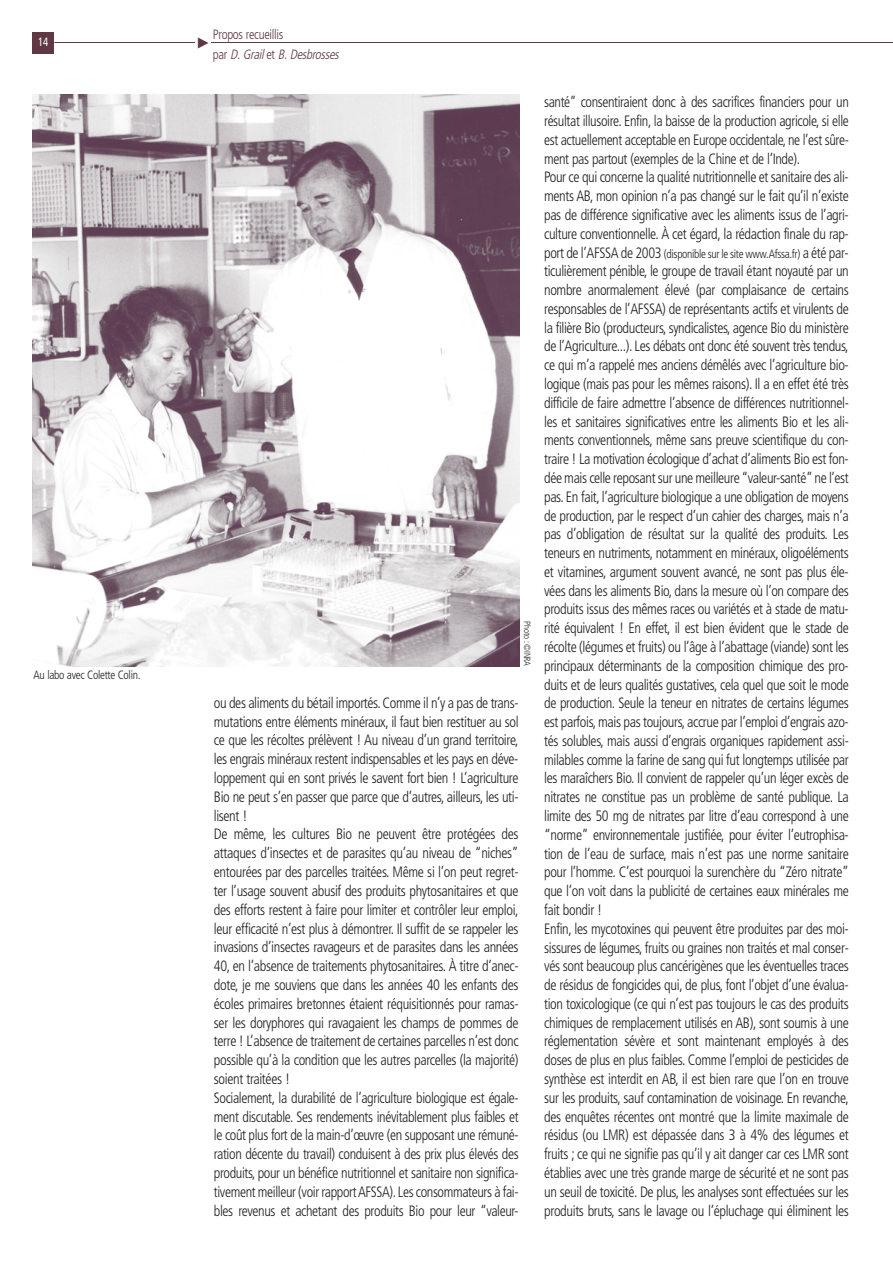
<style>
.page{position:relative;width:893px;height:1263px;background:#fff}
.page>*{position:absolute;margin:0;border:0;box-sizing:border-box;transform-origin:0 0}
.t1{font:300 condensed 15px/18.8px "Frutiger";letter-spacing:-.025em;color:#231f20;scale:.95 1}
.t2{font:300 condensed 15px/18.8px "Frutiger";letter-spacing:-.025em;color:#231f20;scale:.94 1}
.t3{font:300 condensed 13.5px/19.5px "Frutiger";letter-spacing:-.025em;color:#5f3844;scale:.95 1}
.t4{font:300 condensed 12px "Frutiger";letter-spacing:-.025em;color:#231f20;scale:.95 1}
.t5{font:condensed 12px "Frutiger";color:#fff;scale:.9 1}
.t6{font:300 condensed 9px "Frutiger";letter-spacing:-.025em;color:#231f20;scale:.95 1}
.s1{font-style:italic}
.s2{font-size:15px}
</style>
<div class="page">
<hr style="left:54px;top:42px;width:838px;height:1px;background:#5f3844">
<div style="left:195px;top:28px;width:16px;height:30px;background:#fff"></div>
<div style="left:33px;top:32px;width:21px;height:22px;background:#5f3844"></div>
<img style="left:32px;top:95px;width:488px;height:572px">
<p class="t5" style="left:38px;top:37px;width:13px">14</p>
<p class="t4" style="left:34px;top:670px;width:114px">Au labo avec Colette Colin.</p>
<p class="t3" style="left:213px;top:26px;width:137px">Propos recueillis<br>p a r <span class="s1">D.Grail</span>e t <span class="s1">B.Desbrosses</span></p>
<p class="t6" style="left:531px;top:621px;width:49px;rotate:90deg">Photo : ©INRA</p>
<p class="t1" style="left:214px;top:694px;width:322px">ou des aliments du bétail importés. Comme il n’y a pas de trans&shy;mutations entre éléments minéraux, il faut bien restituer au sol ce que les récoltes prélèvent ! Au niveau d’un grand territoire, les engrais minéraux restent indispensables et les pays en déve&shy;loppement qui en sont privés le savent fort bien ! L’agriculture Bio ne peut s’en passer que parce que d’autres, ailleurs, les uti&shy;lisent !<br>De même, les cultures Bio ne peuvent être protégées des attaques d’insectes et de parasites qu’au niveau de “niches” entourées par des parcelles traitées. Même si l’on peut regret&shy;ter l’usage souvent abusif des produits phytosanitaires et que des efforts restent à faire pour limiter et contrôler leur emploi, leur efficacité n’est plus à démontrer. Il suffit de se rappeler les invasions d’insectes ravageurs et de parasites dans les années 40, en l’absence de traitements phytosanitaires. À titre d’anec&shy;dote, je me souviens que dans les années 40 les enfants des écoles primaires bretonnes étaient réquisitionnés pour ramas&shy;ser les doryphores qui ravagaient les champs de pommes de terre ! L’absence de traitement de certaines parcelles n’est donc possible qu’à la condition que les autres parcelles (la majorité) soient traitées !<br>Socialement, la durabilité de l’agriculture biologique est égale&shy;ment discutable. Ses rendements inévitablement plus faibles et le coût plus fort de la main-d’œuvre (en supposant une rémuné&shy;ration décente du travail) conduisent à des prix plus élevés des produits, pour un bénéfice nutritionnel et sanitaire non significa&shy;tivement meilleur (voir rapport AFSSA).Les consommateurs à fai&shy;bles revenus et achetant des produits Bio pour leur “valeur-</p>
<p class="t2" style="left:544px;top:94px;width:326px">santé” consentiraient donc à des sacrifices financiers pour un résultat illusoire. Enfin, la baisse de la production agricole, si elle est actuellement acceptable en Europe occidentale, ne l’est sûre&shy;ment pas partout (exemples de la Chine et de l’Inde).<br>Pour ce qui concerne la qualité nutritionnelle et sanitaire des ali&shy;ments AB, mon opinion n’a pas changé sur le fait qu’il n’existe pas de différence significative avec les aliments issus de l’agri&shy;culture conventionnelle. À cet égard, la rédaction finale du rap-</p>
<p class="t4" style="left:544px;top:249px;width:322px"><span class="s2">port de l’AFSSA de 2003</span> (disponible sur le site www.Afssa.fr) <span class="s2">a été par-</span></p>
<p class="t1" style="left:544px;top:263px;width:322px">ticulièrement pénible, le groupe de travail étant noyauté par un nombre anormalement élevé (par complaisance de certains responsables de l’AFSSA) de représentants actifs et virulents de la filière Bio (producteurs, syndicalistes, agence Bio du ministère de l’Agriculture...). Les débats ont donc été souvent très tendus, ce qui m’a rappelé mes anciens démêlés avec l’agriculture bio&shy;logique (mais pas pour les mêmes raisons). Il a en effet été très difficile de faire admettre l’absence de différences nutritionnel&shy;les et sanitaires significatives entre les aliments Bio et les ali&shy;ments conventionnels, même sans preuve scientifique du con&shy;traire ! La motivation écologique d’achat d’aliments Bio est fon&shy;dée mais celle reposant sur une meilleure “valeur-santé”ne l’est pas. En fait, l’agriculture biologique a une obligation de moyens de production, par le respect d’un cahier des charges, mais n’a pas d’obligation de résultat sur la qualité des produits. Les teneurs en nutriments, notamment en minéraux, oligoéléments et vitamines, argument souvent avancé, ne sont pas plus éle&shy;vées dans les aliments Bio, dans la mesure où l’on compare des produits issus des mêmes races ou variétés et à stade de matu&shy;rité équivalent ! En effet, il est bien évident que le stade de récolte (légumes et fruits) ou l’âge à l’abattage (viande) sont les principaux déterminants de la composition chimique des pro&shy;duits et de leurs qualités gustatives, cela quel que soit le mode de production. Seule la teneur en nitrates de certains légumes est parfois, mais pas toujours, accrue par l’emploi d’engrais azo&shy;tés solubles, mais aussi d’engrais organiques rapidement assi&shy;milables comme la farine de sang qui fut longtemps utilisée par les maraîchers Bio. Il convient de rappeler qu’un léger excès de nitrates ne constitue pas un problème de santé publique. La limite des 50 mg de nitrates par litre d’eau correspond à une “norme” environnementale justifiée, pour éviter l’eutrophisa&shy;tion de l’eau de surface, mais n’est pas une norme sanitaire pour l’homme. C’est pourquoi la surenchère du “Zéro nitrate” que l’on voit dans la publicité de certaines eaux minérales me fait bondir !<br>Enfin, les mycotoxines qui peuvent être produites par des moi&shy;sissures de légumes, fruits ou graines non traités et mal conser&shy;vés sont beaucoup plus cancérigènes que les éventuelles traces de résidus de fongicides qui, de plus, font l’objet d’une évalua&shy;tion toxicologique (ce qui n’est pas toujours le cas des produits chimiques de remplacement utilisés en AB), sont soumis à une réglementation sévère et sont maintenant employés à des doses de plus en plus faibles. Comme l’emploi de pesticides de synthèse est interdit en AB, il est bien rare que l’on en trouve sur les produits, sauf contamination de voisinage. En revanche, des enquêtes récentes ont montré que la limite maximale de résidus (ou LMR) est dépassée dans 3 à 4% des légumes et fruits ; ce qui ne signifie pas qu’il y ait danger car ces LMR sont établies avec une très grande marge de sécurité et ne sont pas un seuil de toxicité. De plus, les analyses sont effectuées sur les produits bruts, sans le lavage ou l’épluchage qui éliminent les</p>
</div>
